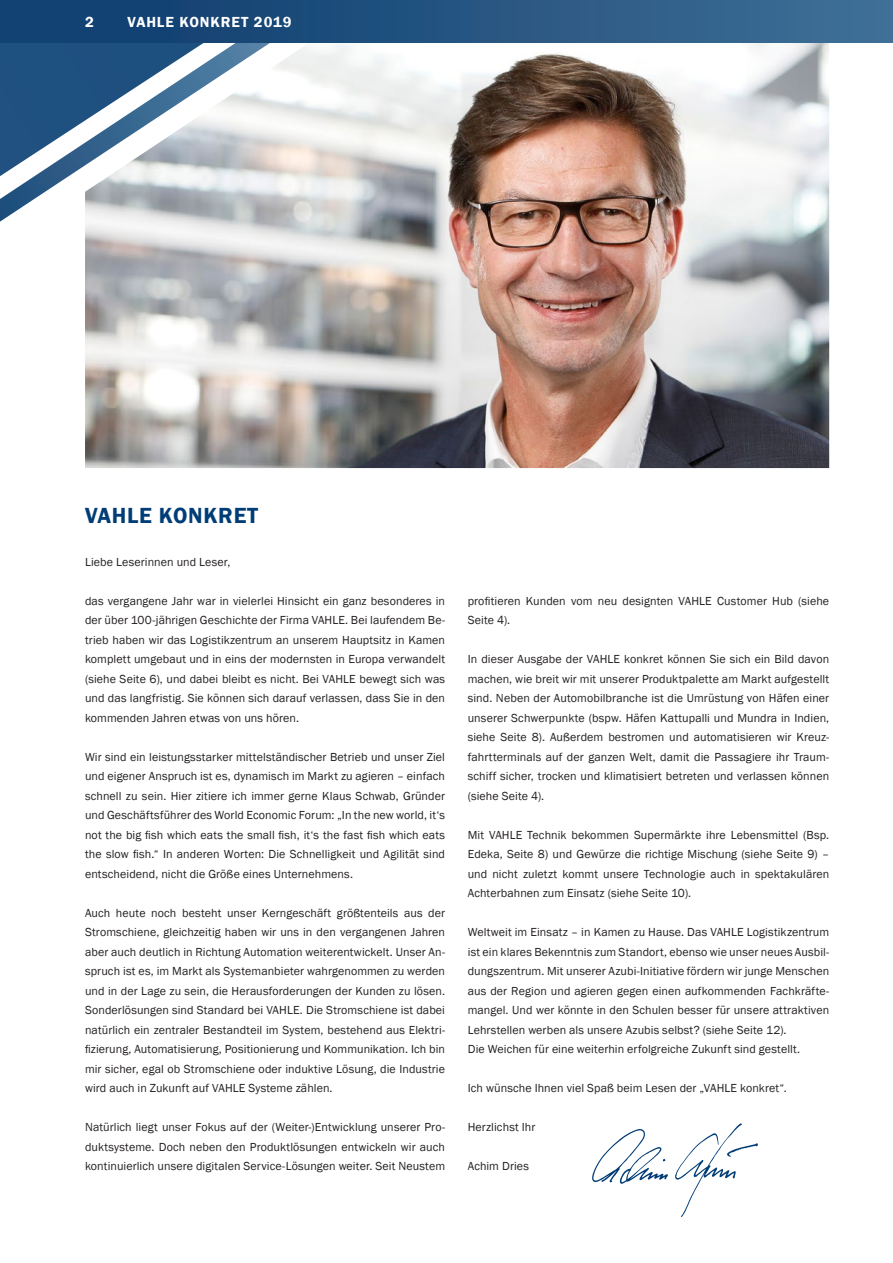
<style>
.page{position:relative;width:893px;height:1263px;background:#fff}
.page>*{position:absolute;margin:0;border:0;box-sizing:border-box;transform-origin:0 0}
.t1{font:600 22.5px "Franklin Gothic";letter-spacing:.03em;color:#003d76}
.t2{font:600 15px "Franklin Gothic";letter-spacing:.06em;color:#fff}
.t3{font:12px/19.5px "Franklin Gothic";letter-spacing:.01em;color:#231f20;text-align:justify}
</style>
<div class="page">
<svg style="left:675px;top:1123px;width:83px;height:94px"></svg>
<svg style="left:592px;top:1129px;width:76px;height:55px"></svg>
<img style="left:85px;top:43px;width:744px;height:425px">
<svg style="left:0;top:43px;width:335px;height:179px"></svg>
<div style="left:0;top:0;width:893px;height:43px;background:linear-gradient(to right,#0c3b6d,#3f6e95)"></div>
<p class="t2" style="left:85px;top:13px;width:10px">2</p>
<p class="t2" style="left:128px;top:13px;width:166px">VAHLE KONKRET 2019</p>
<h1 class="t1" style="left:85px;top:501px;width:175px">VAHLE KONKRET</h1>
<p class="t3" style="left:85px;top:552px;width:147px">Liebe Leserinnen und Leser,</p>
<p class="t3" style="left:85px;top:591px;width:362px">das vergangene Jahr war in vielerlei Hinsicht ein ganz besonderes in der über 100-jährigen Geschichte der Firma VAHLE. Bei laufendem Be&shy;trieb haben wir das Logistikzentrum an unserem Hauptsitz in Kamen komplett umgebaut und in eins der modernsten in Europa verwandelt (siehe Seite 6), und dabei bleibt es nicht. Bei VAHLE bewegt sich was und das langfristig. Sie können sich darauf verlassen, dass Sie in den kommenden Jahren etwas von uns hören.</p>
<p class="t3" style="left:85px;top:747px;width:362px">Wir sind ein leistungsstarker mittelständischer Betrieb und unser Ziel und eigener Anspruch ist es, dynamisch im Markt zu agieren – einfach schnell zu sein. Hier zitiere ich immer gerne Klaus Schwab, Gründer und Geschäftsführer des World Economic Forum: „In the new world, it‘s not the big fish which eats the small fish, it‘s the fast fish which eats the slow fish.“ In anderen Worten: Die Schnelligkeit und Agilität sind entscheidend, nicht die Größe eines Unternehmens.</p>
<p class="t3" style="left:85px;top:903px;width:362px">Auch heute noch besteht unser Kerngeschäft größtenteils aus der Stromschiene, gleichzeitig haben wir uns in den vergangenen Jahren aber auch deutlich in Richtung Automation weiterentwickelt. Unser An&shy;spruch ist es, im Markt als Systemanbieter wahrgenommen zu werden und in der Lage zu sein, die Herausforderungen der Kunden zu lösen.<br>Sonderlösungen sind Standard bei VAHLE. Die Stromschiene ist dabei natürlich ein zentraler Bestandteil im System, bestehend aus Elektri&shy;fizierung, Automatisierung, Positionierung und Kommunikation. Ich bin mir sicher, egal ob Stromschiene oder induktive Lösung, die Industrie wird auch in Zukunft auf VAHLE Systeme zählen.</p>
<p class="t3" style="left:85px;top:1118px;width:362px">Natürlich liegt unser Fokus auf der (Weiter-)Entwicklung unserer Pro&shy;duktsysteme. Doch neben den Produktlösungen entwickeln wir auch kontinuierlich unsere digitalen Service-Lösungen weiter. Seit Neustem</p>
<p class="t3" style="left:468px;top:591px;width:363px">profitieren Kunden vom neu designten VAHLE Customer Hub (siehe<br>Seite 4).</p>
<p class="t3" style="left:468px;top:650px;width:363px">In dieser Ausgabe der VAHLE konkret können Sie sich ein Bild davon machen, wie breit wir mit unserer Produktpalette am Markt aufgestellt sind. Neben der Automobilbranche ist die Umrüstung von Häfen einer unserer Schwerpunkte (bspw. Häfen Kattupalli und Mundra in Indien, siehe Seite 8). Außerdem bestromen und automatisieren wir Kreuz&shy;fahrtterminals auf der ganzen Welt, damit die Passagiere ihr Traum&shy;schiff sicher, trocken und klimatisiert betreten und verlassen können (siehe Seite 4).</p>
<p class="t3" style="left:468px;top:825px;width:363px">Mit VAHLE Technik bekommen Supermärkte ihre Lebensmittel (Bsp.<br>Edeka, Seite 8) und Gewürze die richtige Mischung (siehe Seite 9) – und nicht zuletzt kommt unsere Technologie auch in spektakulären Achterbahnen zum Einsatz (siehe Seite 10).</p>
<p class="t3" style="left:468px;top:923px;width:363px;text-align:left">Weltweit im Einsatz – in Kamen zu Hause. Das VAHLE Logistikzentrum ist ein klares Bekenntnis zum Standort, ebenso wie unser neues Ausbil&shy;dungszentrum. Mit unserer Azubi-Initiative fördern wir junge Menschen aus der Region und agieren gegen einen aufkommenden Fachkräfte&shy;mangel. Und wer könnte in den Schulen besser für unsere attraktiven Lehrstellen werben als unsere Azubis selbst? (siehe Seite 12).<br>Die Weichen für eine weiterhin erfolgreiche Zukunft sind gestellt.</p>
<p class="t3" style="left:468px;top:1079px;width:320px">Ich wünsche Ihnen viel Spaß beim Lesen der „VAHLE konkret“.</p>
<p class="t3" style="left:468px;top:1118px;width:69px">Herzlichst Ihr</p>
<p class="t3" style="left:468px;top:1157px;width:63px">Achim Dries</p>
</div>
